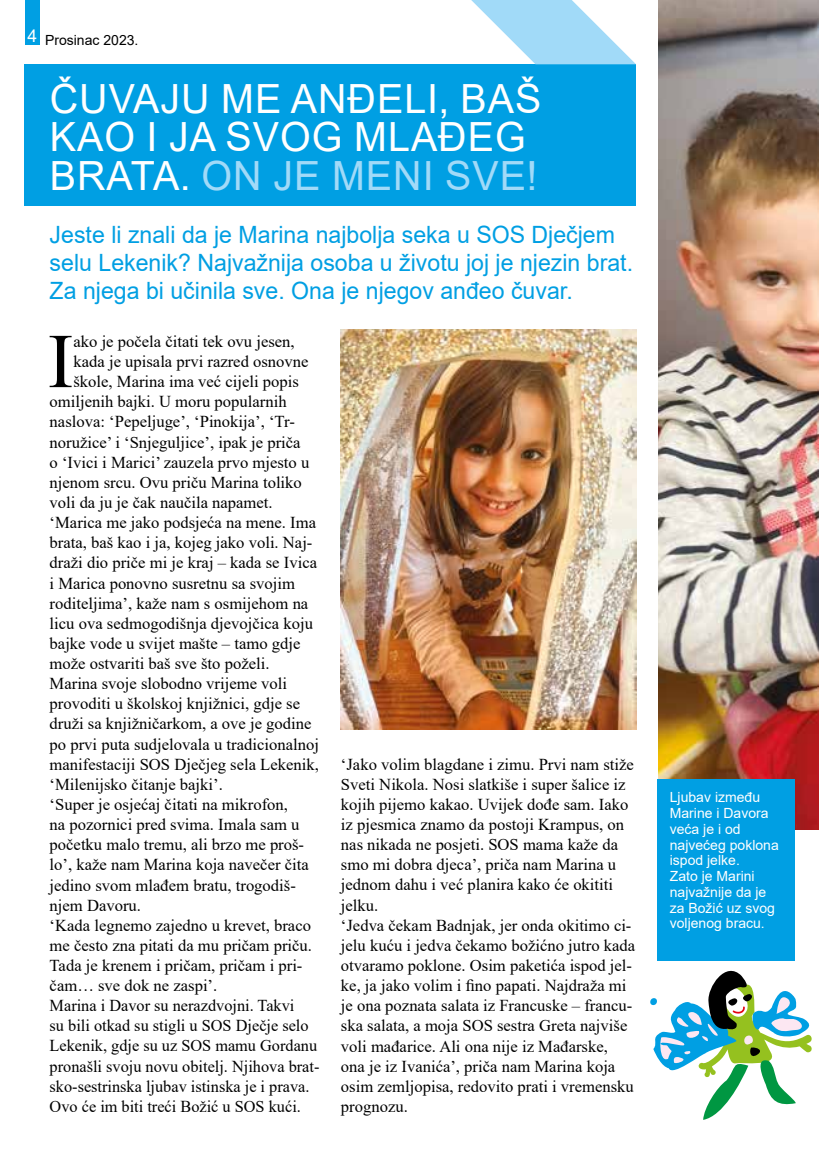
<style>
.page{position:relative;width:819px;height:1166px;background:#fff}
.page>*{position:absolute;margin:0;border:0;box-sizing:border-box;transform-origin:0 0}
.t1{font:77.35px "Times New Roman";color:#000}
.t2{font:40.25px/38.5px "Arial";letter-spacing:.025em;color:#fff}
.t3{font:23.8px/27.8px "Arial";color:#009fe3}
.t4{font:16.62px/20.1px "Times New Roman";color:#000}
.t5{font:14px/15.8px "Arial";color:#fff}
.t6{font:14px "Arial";color:#000}
.s1{color:#a1daf8}
</style>
<div class="page">
<div style="left:25px;top:0;width:15px;height:45px;background:#009fe3"></div>
<div style="left:25px;top:64px;width:611px;height:142px;background:#009fe3"></div>
<svg style="left:471px;top:0;width:165px;height:64px"></svg>
<img style="left:658px;top:0;width:161px;height:830px">
<div style="left:657px;top:779px;width:137px;height:182px;background:#009fe3"></div>
<img style="left:341px;top:329px;width:295px;height:400px">
<svg style="left:650px;top:959px;width:162px;height:161px"></svg>
<p class="t6" style="left:27px;top:30px;width:113px"><sup>4</sup> Prosinac 2023.</p>
<h2 class="t2" style="left:50px;top:79px;width:493px">ČUVAJU ME ANĐELI, BAŠ<br>KAO I JA SVOG MLAĐEG<br>BRATA. <span class="s1">ON JE MENI SVE!</span></h2>
<h3 class="t3" style="left:50px;top:221px;width:585px">Jeste li znali da je Marina najbolja seka u SOS Dječjem selu Lekenik? Najvažnija osoba u životu joj je njezin brat.<br>Za njega bi učinila sve. Ona je njegov anđeo čuvar.</h3>
<h1 class="t1" style="left:48px;top:307px;width:27px">I</h1>
<p class="t4" style="left:73px;top:331px;width:223px">ako je počela čitati tek ovu jesen,</p>
<p class="t4" style="left:73px;top:351px;width:236px">kada je upisala prvi razred osnovne</p>
<p class="t4" style="left:73px;top:371px;width:227px">škole, Marina ima već cijeli popis</p>
<p class="t4" style="left:50px;top:391px;width:238px">omiljenih bajki. U moru popularnih</p>
<p class="t4" style="left:50px;top:411px;width:247px">naslova: ‘Pepeljuge’, ‘Pinokija’, ‘Tr-</p>
<p class="t4" style="left:50px;top:431px;width:252px">noružice’ i ‘Snjeguljice’, ipak je priča</p>
<p class="t4" style="left:50px;top:451px;width:261px">o ‘Ivici i Marici’ zauzela prvo mjesto u</p>
<p class="t4" style="left:50px;top:472px;width:254px">njenom srcu. Ovu priču Marina toliko</p>
<p class="t4" style="left:50px;top:492px;width:225px">voli da ju je čak naučila napamet.</p>
<p class="t4" style="left:50px;top:512px;width:268px">‘Marica me jako podsjeća na mene. Ima</p>
<p class="t4" style="left:50px;top:532px;width:264px">brata, baš kao i ja, kojeg jako voli. Naj-</p>
<p class="t4" style="left:50px;top:552px;width:269px">draži dio priče mi je kraj – kada se Ivica</p>
<p class="t4" style="left:50px;top:572px;width:247px">i Marica ponovno susretnu sa svojim</p>
<p class="t4" style="left:50px;top:592px;width:260px">roditeljima’, kaže nam s osmijehom na</p>
<p class="t4" style="left:50px;top:613px;width:265px">licu ova sedmogodišnja djevojčica koju</p>
<p class="t4" style="left:50px;top:633px;width:252px">bajke vode u svijet mašte – tamo gdje</p>
<p class="t4" style="left:50px;top:653px;width:221px">može ostvariti baš sve što poželi.</p>
<p class="t4" style="left:50px;top:673px;width:239px">Marina svoje slobodno vrijeme voli</p>
<p class="t4" style="left:50px;top:693px;width:252px">provoditi u školskoj knjižnici, gdje se</p>
<p class="t4" style="left:50px;top:713px;width:263px">druži sa knjižničarkom, a ove je godine</p>
<p class="t4" style="left:50px;top:733px;width:271px">po prvi puta sudjelovala u tradicionalnoj</p>
<p class="t4" style="left:50px;top:753px;width:271px">manifestaciji SOS Dječjeg sela Lekenik,</p>
<p class="t4" style="left:50px;top:774px;width:175px">‘Milenijsko čitanje bajki’.</p>
<p class="t4" style="left:50px;top:794px;width:240px">‘Super je osjećaj čitati na mikrofon,</p>
<p class="t4" style="left:50px;top:814px;width:251px">na pozornici pred svima. Imala sam u</p>
<p class="t4" style="left:50px;top:834px;width:256px">početku malo tremu, ali brzo me proš-</p>
<p class="t4" style="left:50px;top:854px;width:260px">lo’, kaže nam Marina koja navečer čita</p>
<p class="t4" style="left:50px;top:874px;width:248px">jedino svom mlađem bratu, trogodiš-</p>
<p class="t4" style="left:50px;top:894px;width:93px">njem Davoru.</p>
<p class="t4" style="left:50px;top:915px;width:263px">‘Kada legnemo zajedno u krevet, braco</p>
<p class="t4" style="left:50px;top:935px;width:264px">me često zna pitati da mu pričam priču.</p>
<p class="t4" style="left:50px;top:955px;width:254px">Tada je krenem i pričam, pričam i pri-</p>
<p class="t4" style="left:50px;top:975px;width:169px">čam… sve dok ne zaspi’.</p>
<p class="t4" style="left:50px;top:995px;width:246px">Marina i Davor su nerazdvojni. Takvi</p>
<p class="t4" style="left:50px;top:1015px;width:260px">su bili otkad su stigli u SOS Dječje selo</p>
<p class="t4" style="left:50px;top:1035px;width:269px">Lekenik, gdje su uz SOS mamu Gordanu</p>
<p class="t4" style="left:50px;top:1055px;width:271px">pronašli svoju novu obitelj. Njihova brat-</p>
<p class="t4" style="left:50px;top:1075px;width:261px">sko-sestrinska ljubav istinska je i prava.</p>
<p class="t4" style="left:50px;top:1095px;width:253px">Ovo će im biti treći Božić u SOS kući.</p>
<p class="t4" style="left:341px;top:753px;width:296px">‘Jako volim blagdane i zimu. Prvi nam stiže Sveti Nikola. Nosi slatkiše i super šalice iz kojih pijemo kakao. Uvijek dođe sam. Iako iz pjesmica znamo da postoji Krampus, on nas nikada ne posjeti. SOS mama kaže da smo mi dobra djeca’, priča nam Marina u jednom dahu i već planira kako će okititi jelku.<br>‘Jedva čekam Badnjak, jer onda okitimo ci&shy;jelu kuću i jedva čekamo božićno jutro kada otvaramo poklone. Osim paketića ispod jel&shy;ke, ja jako volim i fino papati. Najdraža mi je ona poznata salata iz Francuske – francu&shy;ska salata, a moja SOS sestra Greta najviše voli mađarice. Ali ona nije iz Mađarske, ona je iz Ivanića’, priča nam Marina koja osim zemljopisa, redovito prati i vremensku prognozu.</p>
<p class="t5" style="left:669px;top:789px;width:110px">Ljubav između<br>Marine i Davora veća je i od najvećeg poklona ispod jelke.<br>Zato je Marini najvažnije da je za Božić uz svog voljenog bracu.</p>
</div>
